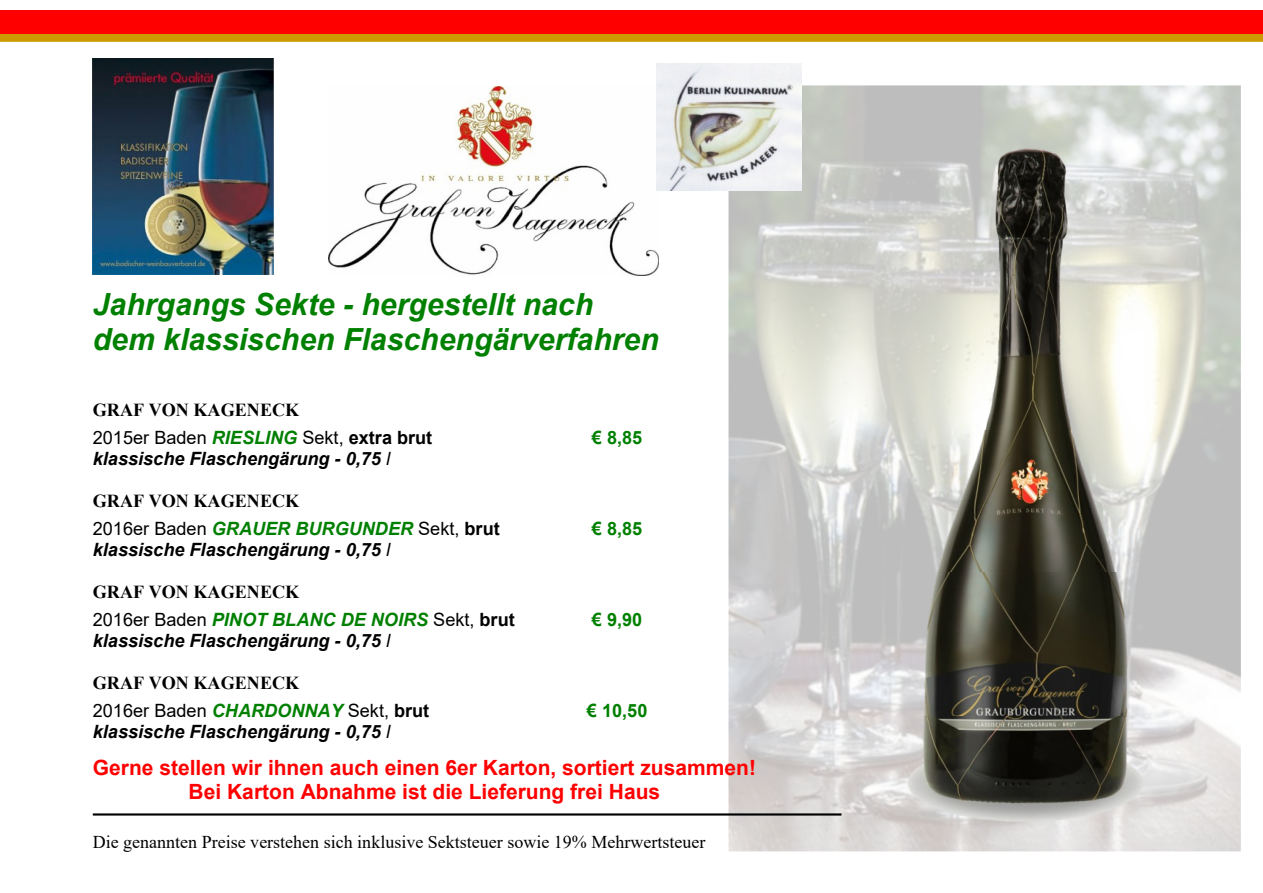
<style>
.page{position:relative;width:1263px;height:893px;background:#fff}
.page>*{position:absolute;margin:0;border:0;box-sizing:border-box;transform-origin:0 0}
.t1{font:italic 700 30.45px/35px "Arial";color:#008000}
.t2{font:700 21px/24.2px "Arial";color:#f00;text-align:center}
.t3{font:italic 700 18.3px "Arial";color:#000}
.t4{font:18.3px "Arial";color:#000}
.t5{font:700 18.3px "Times New Roman";color:#000}
.t6{font:italic 700 18.3px "Arial";color:#008000}
.t7{font:700 18.3px "Arial";color:#008000}
.t8{font:18px "Times New Roman";color:#000}
.s1{font-weight:700;font-style:italic;color:#008000}
.s2{font-weight:700}
.s3{font-weight:400}
.s4{font-weight:400;font-style:normal;color:#000}
.s5{font-style:normal;color:#000}
</style>
<div class="page">
<img style="left:729px;top:86px;width:511px;height:765px">
<div style="left:0;top:11px;width:1263px;height:27px;background:#f00"></div>
<img style="left:329px;top:86px;width:330px;height:190px">
<img style="left:93px;top:59px;width:181px;height:216px">
<img style="left:995px;top:148px;width:72px;height:138px">
<img style="left:976px;top:286px;width:103px;height:144px">
<img style="left:928px;top:430px;width:191px;height:143px">
<img style="left:921px;top:573px;width:210px;height:144px">
<img style="left:907px;top:717px;width:236px;height:105px">
<hr style="left:93px;top:813px;width:748px;height:3px;background:#000">
<div style="left:0;top:34px;width:1263px;height:7px;background:#c90"></div>
<img style="left:657px;top:63px;width:145px;height:128px">
<h1 class="t1" style="left:93px;top:289px;width:567px">Jahrgangs Sekte - hergestellt nach dem klassischen Flaschengärverfahren</h1>
<p class="t5" style="left:93px;top:403px;width:208px">GRAF VON KAGENECK</p>
<p class="t4" style="left:93px;top:431px;width:341px">2015er Baden <span class="s1">RIESLING</span> Sekt, <span class="s2">extra brut</span></p>
<p class="t7" style="left:592px;top:431px;width:52px">€ 8,85</p>
<p class="t3" style="left:93px;top:451px;width:299px">klassische Flaschengärung - 0,75 <span class="s3">l</span></p>
<p class="t5" style="left:93px;top:494px;width:208px">GRAF VON KAGENECK</p>
<p class="t4" style="left:93px;top:522px;width:408px">2016er Baden <span class="s1">GRAUER BURGUNDER</span> Sekt, <span class="s2">brut</span></p>
<p class="t7" style="left:592px;top:522px;width:52px">€ 8,85</p>
<p class="t3" style="left:93px;top:543px;width:299px">klassische Flaschengärung - 0,75 <span class="s3">l</span></p>
<p class="t5" style="left:93px;top:585px;width:208px">GRAF VON KAGENECK</p>
<p class="t6" style="left:93px;top:613px;width:423px"><span class="s4">2016er Baden</span> PINOT BLANC DE NOIRS <span class="s4">Sekt,</span> <span class="s5">brut</span></p>
<p class="t7" style="left:592px;top:613px;width:52px">€ 9,90</p>
<p class="t3" style="left:93px;top:634px;width:299px">klassische Flaschengärung - 0,75 <span class="s3">l</span></p>
<p class="t5" style="left:93px;top:676px;width:208px">GRAF VON KAGENECK</p>
<p class="t4" style="left:93px;top:704px;width:338px">2016er Baden <span class="s1">CHARDONNAY</span> Sekt, <span class="s2">brut</span></p>
<p class="t7" style="left:587px;top:704px;width:62px">€ 10,50</p>
<p class="t3" style="left:93px;top:725px;width:299px">klassische Flaschengärung - 0,75 <span class="s3">l</span></p>
<p class="t2" style="left:93px;top:758px;width:665px">Gerne stellen wir ihnen auch einen 6er Karton, sortiert zusammen!<br>Bei Karton Abnahme ist die Lieferung frei Haus</p>
<p class="t8" style="left:93px;top:835px;width:614px">Die genannten Preise verstehen sich inklusive Sektsteuer sowie 19% Mehrwertsteuer</p>
</div>
